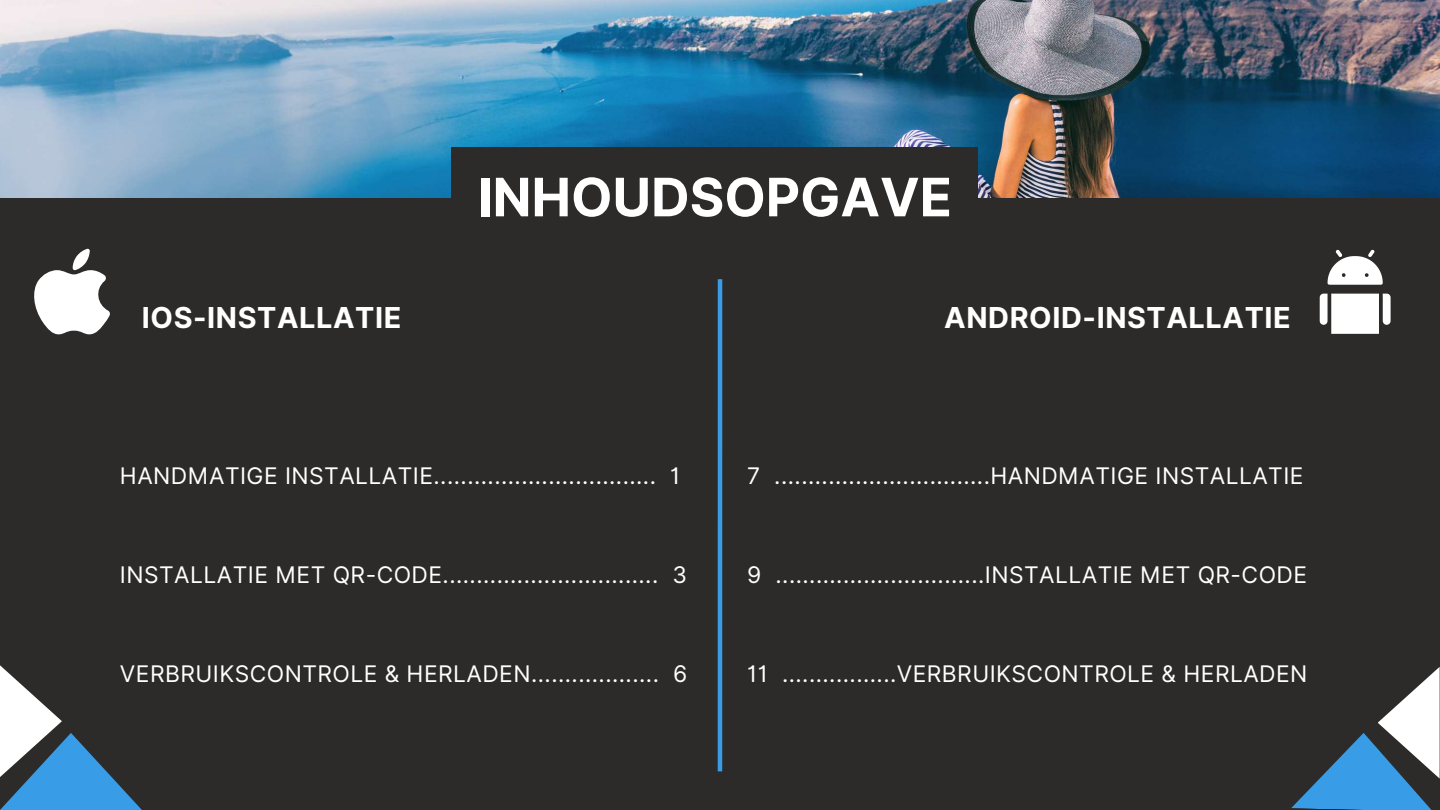
<style>
.page{position:relative;width:1440px;height:810px;background:#2c2b2a}
.page>*{position:absolute;margin:0;border:0;box-sizing:border-box;transform-origin:0 0}
.t1{font:700 53px "Inter";color:#fff}
.t2{font:700 28.9px "Inter";letter-spacing:.02em;color:#fff}
.t3{font:22.9px "Inter";letter-spacing:.02em;color:#fff}
</style>
<div class="page">
<img style="left:0;top:0;width:1440px;height:197px">
<div style="left:452px;top:147px;width:526px;height:101px;background:#2c2b2a"></div>
<svg style="left:0;top:665px;width:142px;height:145px"></svg>
<svg style="left:1291px;top:667px;width:149px;height:143px"></svg>
<hr style="left:718px;top:279px;width:4px;height:492px;background:#389ce7">
<svg style="left:34px;top:249px;width:76px;height:85px"></svg>
<svg style="left:1320px;top:294px;width:70px;height:40px;background:#dcdcdc"></svg>
<svg style="left:1328px;top:250px;width:55px;height:35px"></svg>
<p class="t2" style="left:142px;top:300px;width:261px">IOS-INSTALLATIE</p>
<h1 class="t1" style="left:478px;top:165px;width:476px">INHOUDSOPGAVE</h1>
<p class="t2" style="left:944px;top:300px;width:348px">ANDROID-INSTALLATIE</p>
<p class="t3" style="left:120px;top:462px;width:562px">HANDMATIGE INSTALLATIE................................. 1</p>
<p class="t3" style="left:120px;top:561px;width:569px">INSTALLATIE MET QR-CODE................................ 3</p>
<p class="t3" style="left:747px;top:462px;width:558px">7 ................................HANDMATIGE INSTALLATIE</p>
<p class="t3" style="left:747px;top:561px;width:562px">9 ...............................INSTALLATIE MET QR-CODE</p>
<p class="t3" style="left:120px;top:660px;width:569px">VERBRUIKSCONTROLE &amp; HERLADEN................... 6</p>
<p class="t3" style="left:747px;top:660px;width:562px">11 .................VERBRUIKSCONTROLE &amp; HERLADEN</p>
</div>
